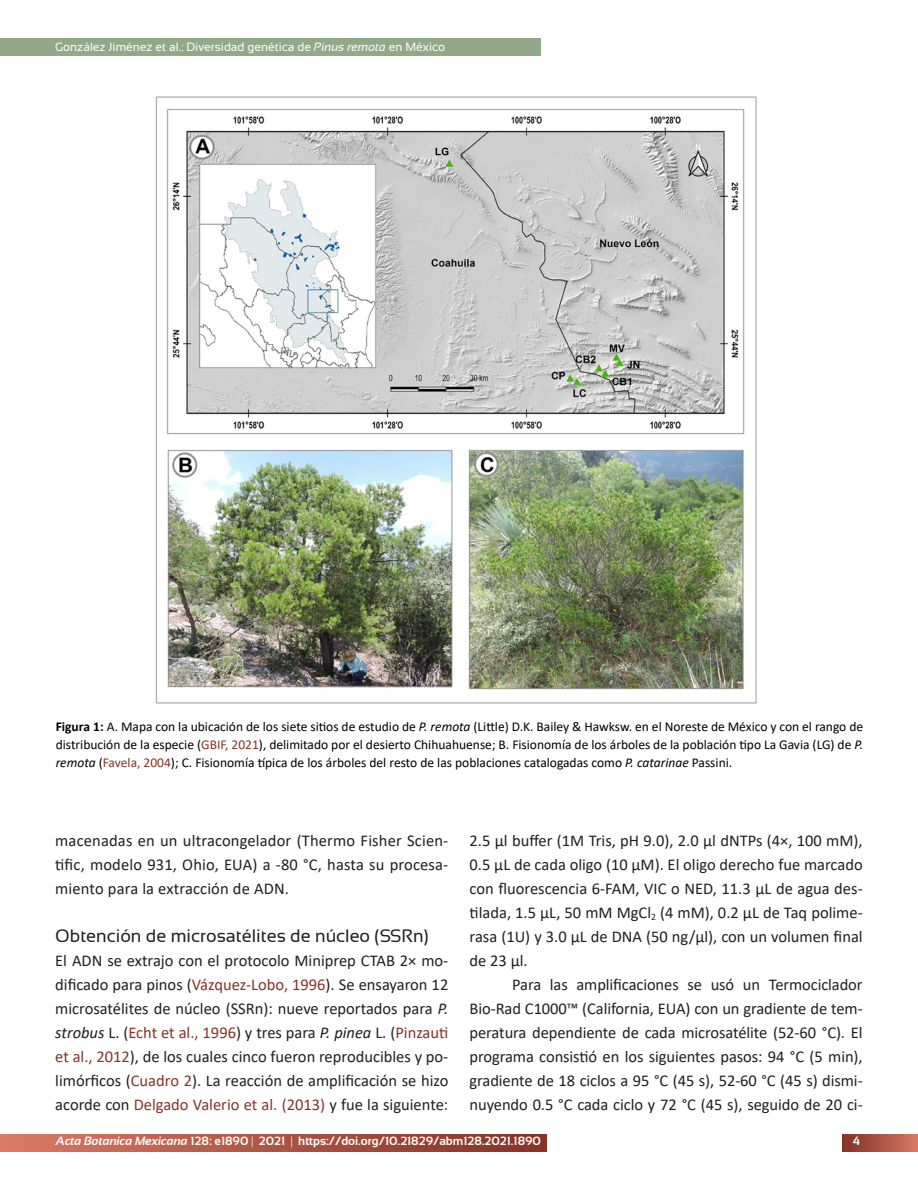
<style>
.page{position:relative;width:918px;height:1188px;background:#fff}
.page>*{position:absolute;margin:0;border:0;box-sizing:border-box;transform-origin:0 0}
.segundolvl{font:18px "Sansation";color:#231f20}
.sinsangria{font:16.5px/24px "Calibri";color:#231f20;text-align:justify}
.textobase{font:16.5px/24px "Calibri";letter-spacing:-.005em;color:#231f20;text-align:justify}
.piefigura{font:13.5px/18px "Calibri";color:#000;text-align:justify}
.t1{font:700 12px "Sansation";color:#fff}
.t2{font:12px "Sansation";color:#fff}
.s1{font-style:italic}
.s2{font-weight:700}
.s3{color:#853427}
.s4{font-weight:300}
</style>
<div class="page">
<div style="left:0;top:38px;width:541px;height:17px;background:#91a987"></div>
<div style="left:843px;top:1134px;width:75px;height:17px;background:linear-gradient(to right,#833225,#d77964)"></div>
<div style="left:0;top:1134px;width:547px;height:17px;background:linear-gradient(to right,#d87a65,#823225)"></div>
<img style="left:155px;top:96px;width:602px;height:608px">
<p class="t2" style="left:55px;top:40px;width:392px">González Jiménez et al.: Diversidad genética de <span class="s1">Pinus remota</span> en México</p>
<p class="piefigura" style="left:56px;top:718px;width:809px"><span class="s2">Figura 1:</span> A. Mapa con la ubicación de los siete sitios de estudio de <span class="s1">P. remota</span> (Little) D.K. Bailey &amp; Hawksw. en el Noreste de México y con el rango de distribución de la especie (<span class="s3">GBIF, 2021</span>), delimitado por el desierto Chihuahuense; B. Fisionomía de los árboles de la población tipo La Gavia (LG) de <span class="s1">P. remota</span> (<span class="s3">Favela, 2004</span>); C. Fisionomía típica de los árboles del resto de las poblaciones catalogadas como <span class="s1">P. catarinae</span> Passini.</p>
<p class="textobase" style="left:55px;top:828px;width:395px">macenadas en un ultracongelador (Thermo Fisher Scien&shy;tific, modelo 931, Ohio, EUA) a -80 °C, hasta su procesa&shy;miento para la extracción de ADN.</p>
<p class="segundolvl" style="left:55px;top:926px;width:375px">Obtención de microsatélites de núcleo (SSRn)</p>
<p class="sinsangria" style="left:55px;top:948px;width:395px">El ADN se extrajo con el protocolo Miniprep CTAB 2× mo&shy;dificado para pinos (<span class="s3">Vázquez-Lobo, 1996</span>). Se ensayaron 12 microsatélites de núcleo (SSRn): nueve reportados para <span class="s1">P. strobus</span> L. (<span class="s3">Echt et al., 1996</span>) y tres para <span class="s1">P. pinea</span> L. (<span class="s3">Pinzauti et al., 2012</span>), de los cuales cinco fueron reproducibles y po&shy;limórficos (<span class="s3">Cuadro 2</span>). La reacción de amplificación se hizo acorde con <span class="s3">Delgado Valerio et al. (2013)</span> y fue la siguiente:</p>
<p class="sinsangria" style="left:470px;top:828px;width:395px">2.5 μl buffer (1M Tris, pH 9.0), 2.0 μl dNTPs (4×, 100 mM), 0.5 μL de cada oligo (10 μM). El oligo derecho fue marcado con fluorescencia 6-FAM, VIC o NED, 11.3 μL de agua des&shy;tilada, 1.5 μL, 50 mM MgCl<sub>2</sub> (4 mM), 0.2 μL de Taq polime&shy;rasa (1U) y 3.0 μL de DNA (50 ng/μl), con un volumen final de 23 μl.</p>
<p class="textobase" style="left:470px;top:972px;width:395px;text-indent:43px">Para las amplificaciones se usó un Termociclador Bio-Rad C1000™ (California, EUA) con un gradiente de tem&shy;peratura dependiente de cada microsatélite (52-60 °C). El programa consistió en los siguientes pasos: 94 °C (5 min), gradiente de 18 ciclos a 95 °C (45 s), 52-60 °C (45 s) dismi&shy;nuyendo 0.5 °C cada ciclo y 72 °C (45 s), seguido de 20 ci-</p>
<p class="t1" style="left:56px;top:1134px;width:487px"><span class="s1">Acta Botanica Mexicana</span> 128: e1890 <span class="s4">|</span> 2021 <span class="s4">|</span> https://doi.org/10.21829/abm128.2021.1890</p>
<p class="t1" style="left:853px;top:1134px;width:9px">4</p>
</div>
